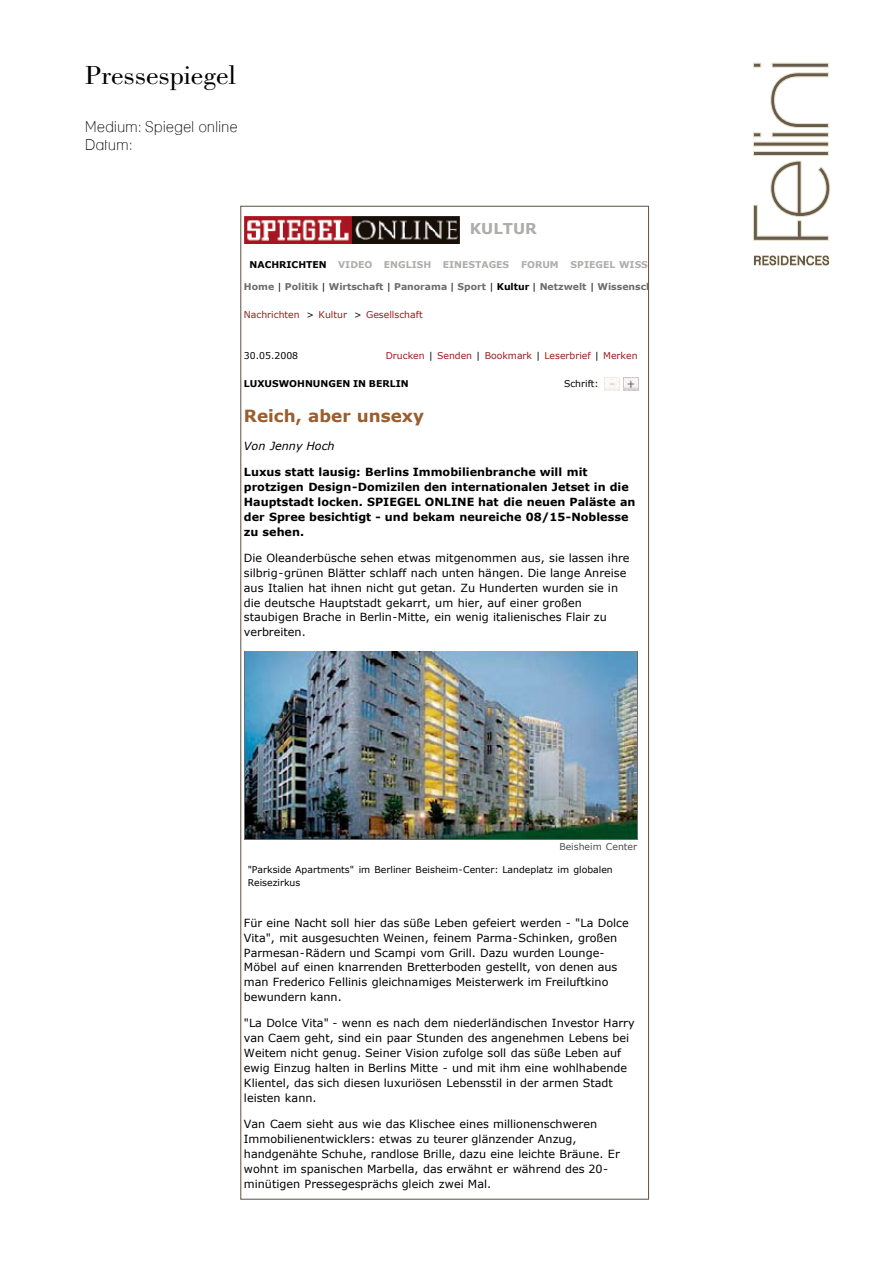
<style>
.page{position:relative;width:893px;height:1263px;background:#fff}
.page>*{position:absolute;margin:0;border:0;box-sizing:border-box;transform-origin:0 0}
.t1{font:27px "Bodoni";letter-spacing:.005em;color:#000;scale:1.05 1}
.t2{font:700 16.8px "Verdana";color:#9b5e2e}
.t3{font:15px/18px "Lane";letter-spacing:.03em;color:#000}
.t4{font:700 15px "Verdana";color:#adadab}
.t5{font:11.25px/15px "Verdana";color:#000}
.t6{font:700 11.25px/15px "Verdana";color:#000}
.t7{font:italic 11.25px "Verdana";color:#000}
.t8{font:9.3px/13px "Verdana";color:#000}
.t9{font:9.3px "Verdana";color:#9a1b1d}
.t10{font:700 9.3px "Verdana";color:#6d6c6b}
.t11{font:700 9.3px "Verdana";color:#adadab}
.t12{font:700 9.3px "Verdana";color:#000}
.t13{font:9.3px "Verdana";color:#4c4b4a}
.s1{color:#000}
.s2{font-weight:400;color:#000}
</style>
<div class="page">
<img style="left:244px;top:216px;width:216px;height:27px">
<hr style="left:244px;top:651px;width:394px;height:1px;background:#6d6c6b">
<hr style="left:244px;top:839px;width:394px;height:1px;background:#6d6c6b">
<hr style="left:244px;top:651px;width:1px;height:189px;background:#6d6c6b">
<hr style="left:637px;top:651px;width:1px;height:189px;background:#6d6c6b">
<img style="left:245px;top:652px;width:391px;height:187px">
<img style="left:605px;top:377px;width:15px;height:14px">
<img style="left:623px;top:377px;width:15px;height:14px">
<svg style="left:753px;top:62px;width:78px;height:179px"></svg>
<svg style="left:753px;top:254px;width:77px;height:13px"></svg>
<h1 class="t1" style="left:85px;top:60px;width:146px">Pressespiegel</h1>
<h3 class="t3" style="left:85px;top:118px;width:154px">Medium: Spiegel online<br>Datum:</h3>
<h3 class="t4" style="left:470px;top:220px;width:69px">KULTUR</h3>
<p class="t11" style="left:250px;top:259px;width:261px"><span class="s1">NACHRICHTEN</span> VIDEO ENGLISH EINESTAGES</p>
<p class="t11" style="left:521px;top:259px;width:39px">FORUM</p>
<p class="t11" style="left:570px;top:259px;width:93px">SPIEGEL WISSEN</p>
<p class="t10" style="left:244px;top:281px;width:425px">Home <span class="s2">|</span> Politik <span class="s2">|</span> Wirtschaft <span class="s2">|</span> Panorama <span class="s2">|</span> Sport <span class="s2">|</span> <span class="s1">Kultur</span> <span class="s2">|</span> Netzwelt <span class="s2">|</span> Wissenschaft</p>
<p class="t9" style="left:244px;top:310px;width:180px">Nachrichten <span class="s1">&gt;</span> Kultur <span class="s1">&gt;</span> Gesellschaft</p>
<p class="t8" style="left:244px;top:349px;width:56px">30.05.2008</p>
<p class="t9" style="left:386px;top:351px;width:253px">Drucken <span class="s1">|</span> Senden <span class="s1">|</span> Bookmark <span class="s1">|</span> Leserbrief <span class="s1">|</span> Merken</p>
<p class="t12" style="left:244px;top:378px;width:166px">LUXUSWOHNUNGEN IN BERLIN</p>
<p class="t8" style="left:564px;top:377px;width:36px">Schrift:</p>
<h2 class="t2" style="left:244px;top:406px;width:182px">Reich, aber unsexy</h2>
<p class="t7" style="left:244px;top:441px;width:92px">Von Jenny Hoch</p>
<p class="t6" style="left:244px;top:464px;width:393px">Luxus statt lausig: Berlins Immobilienbranche will mit protzigen Design-Domizilen den internationalen Jetset in die Hauptstadt locken. SPIEGEL ONLINE hat die neuen Paläste an der Spree besichtigt - und bekam neureiche 08/15-Noblesse zu sehen.</p>
<p class="t5" style="left:244px;top:550px;width:387px">Die Oleanderbüsche sehen etwas mitgenommen aus, sie lassen ihre silbrig-grünen Blätter schlaff nach unten hängen. Die lange Anreise aus Italien hat ihnen nicht gut getan. Zu Hunderten wurden sie in die deutsche Hauptstadt gekarrt, um hier, auf einer großen staubigen Brache in Berlin-Mitte, ein wenig italienisches Flair zu verbreiten.</p>
<p class="t13" style="left:559px;top:842px;width:79px">Beisheim Center</p>
<p class="t8" style="left:248px;top:863px;width:367px">"Parkside Apartments" im Berliner Beisheim-Center: Landeplatz im globalen<br>Reisezirkus</p>
<p class="t5" style="left:244px;top:915px;width:386px">Für eine Nacht soll hier das süße Leben gefeiert werden - "La Dolce Vita", mit ausgesuchten Weinen, feinem Parma-Schinken, großen Parmesan-Rädern und Scampi vom Grill. Dazu wurden Lounge-Möbel auf einen knarrenden Bretterboden gestellt, von denen aus man Frederico Fellinis gleichnamiges Meisterwerk im Freiluftkino bewundern kann.</p>
<p class="t5" style="left:244px;top:1016px;width:392px">"La Dolce Vita" - wenn es nach dem niederländischen Investor Harry van Caem geht, sind ein paar Stunden des angenehmen Lebens bei Weitem nicht genug. Seiner Vision zufolge soll das süße Leben auf ewig Einzug halten in Berlins Mitte - und mit ihm eine wohlhabende Klientel, das sich diesen luxuriösen Lebensstil in der armen Stadt leisten kann.</p>
<p class="t5" style="left:244px;top:1117px;width:377px">Van Caem sieht aus wie das Klischee eines millionenschweren Immobilienentwicklers: etwas zu teurer glänzender Anzug, handgenähte Schuhe, randlose Brille, dazu eine leichte Bräune. Er wohnt im spanischen Marbella, das erwähnt er während des 20- minütigen Pressegesprächs gleich zwei Mal.</p>
</div>
